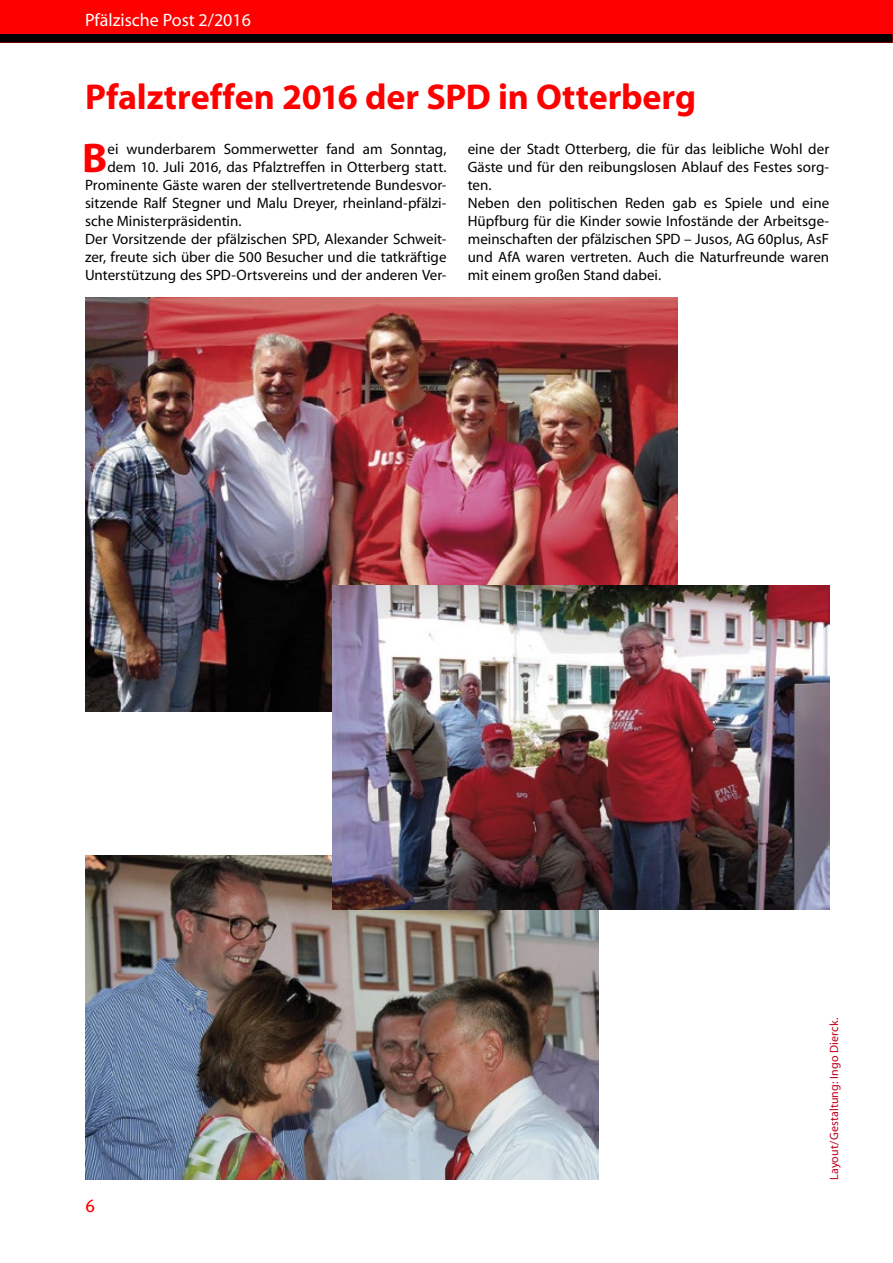
<style>
.page{position:relative;width:893px;height:1263px;background:#fff}
.page>*{position:absolute;margin:0;border:0;box-sizing:border-box;transform-origin:0 0}
.t1{font:700 41.7px "Myriad";color:#f00}
.t2{font:700 36px "Myriad";letter-spacing:-.005em;color:#f00}
.t3{font:18px "Myriad";color:#fff}
.t4{font:18px "Meta Pro";color:#f00}
.t5{font:15px/18px "Myriad";color:#000}
.t6{font:12px "Myriad";letter-spacing:.01em;color:#c1001f}
</style>
<div class="page">
<div style="left:0;top:0;width:892px;height:43px;background:#f00"></div>
<div style="left:0;top:34px;width:892px;height:9px;background:#000"></div>
<img style="left:85px;top:298px;width:592px;height:414px">
<img style="left:85px;top:856px;width:513px;height:324px">
<img style="left:332px;top:586px;width:497px;height:324px">
<p class="t3" style="left:85px;top:11px;width:167px">Pfälzische Post 2/2016</p>
<h2 class="t2" style="left:85px;top:78px;width:612px">Pfalztreffen 2016 der SPD in Otterberg</h2>
<h1 class="t1" style="left:82px;top:136px;width:27px">B</h1>
<p class="t5" style="left:107px;top:140px;width:340px">ei wunderbarem Sommerwetter fand am Sonntag,</p>
<p class="t5" style="left:468px;top:140px;width:363px">eine der Stadt Otterberg, die für das leibliche Wohl der Gäste und für den reibungslosen Ablauf des Festes sorg&shy;ten.<br>Neben den politischen Reden gab es Spiele und eine Hüpfburg für die Kinder sowie Infostände der Arbeitsge&shy;meinschaften der pfälzischen SPD – Jusos, AG 60plus, AsF und AfA waren vertreten. Auch die Naturfreunde waren mit einem großen Stand dabei.</p>
<p class="t5" style="left:107px;top:158px;width:340px">dem 10. Juli 2016, das Pfalztreffen in Otterberg statt.</p>
<p class="t5" style="left:85px;top:176px;width:363px">Prominente Gäste waren der stellvertretende Bundesvor-</p>
<p class="t5" style="left:85px;top:194px;width:363px">sitzende Ralf Stegner und Malu Dreyer, rheinland-pfälzi-</p>
<p class="t5" style="left:85px;top:212px;width:158px">sche Ministerpräsidentin.</p>
<p class="t5" style="left:85px;top:230px;width:363px">Der Vorsitzende der pfälzischen SPD, Alexander Schweit-</p>
<p class="t5" style="left:85px;top:248px;width:363px">zer, freute sich über die 500 Besucher und die tatkräftige</p>
<p class="t5" style="left:85px;top:266px;width:363px">Unterstützung des SPD-Ortsvereins und der anderen Ver-</p>
<p class="t4" style="left:85px;top:1194px;width:12px">6</p>
<p class="t6" style="left:828px;top:1180px;width:164px;rotate:-90deg">Layout/Gestaltung: Ingo Dierck.</p>
</div>
